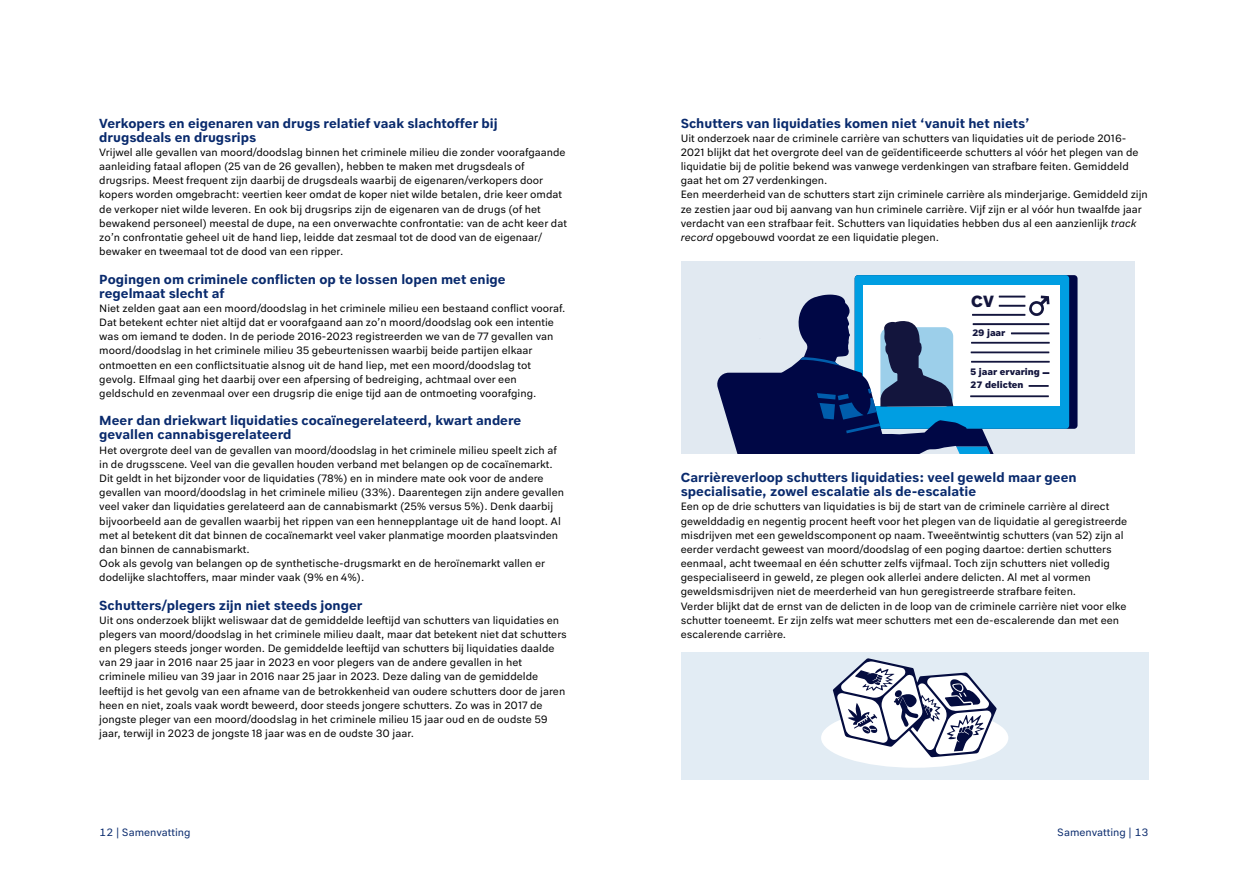
<style>
.page{position:relative;width:1248px;height:886px;background:#fff}
.page>*{position:absolute;margin:0;border:0;box-sizing:border-box;transform-origin:0 0}
.t1{font:800 17px "Politie Text";color:#13153d}
.t2{font:700 13.75px/14.1px "Politie Text";color:#092a6d}
.t3{font:11.12px/14.1px "Politie Text";color:#000}
.t4{font:11.12px "Politie Text";color:#092a6d}
.t5{font:800 9.75px/12.9px "Politie Text";color:#13153d}
.s1{font-style:italic}
</style>
<div class="page">
<div style="left:680px;top:261px;width:454px;height:193px;background:#e1e9f1"></div>
<div style="left:854px;top:275px;width:223px;height:154px;background:#000745;border-radius:3px"></div>
<div style="left:854px;top:275px;width:215px;height:154px;background:#009ee2;border-radius:3px"></div>
<div style="left:863px;top:285px;width:196px;height:121px;background:#fff"></div>
<svg style="left:717px;top:295px;width:332px;height:159px"></svg>
<div style="left:680px;top:652px;width:468px;height:128px;background:#e2ecf4"></div>
<div style="left:821px;top:708px;width:187px;height:60px;background:#fff;border-radius:50%"></div>
<svg style="left:832px;top:658px;width:164px;height:99px"></svg>
<p class="t2" style="left:99px;top:116px;width:400px">Verkopers en eigenaren van drugs relatief vaak slachtoffer bij drugsdeals en drugsrips</p>
<p class="t3" style="left:99px;top:145px;width:469px">Vrijwel alle gevallen van moord/doodslag binnen het criminele milieu die zonder voorafgaande aanleiding fataal aflopen (25 van de 26 gevallen), hebben te maken met drugsdeals of drugsrips. Meest frequent zijn daarbij de drugsdeals waarbij de eigenaren/verkopers door kopers worden omgebracht: veertien keer omdat de koper niet wilde betalen, drie keer omdat de verkoper niet wilde leveren. En ook bij drugsrips zijn de eigenaren van de drugs (of het bewakend personeel) meestal de dupe, na een onverwachte confrontatie: van de acht keer dat zo’n confrontatie geheel uit de hand liep, leidde dat zesmaal tot de dood van de eigenaar/ bewaker en tweemaal tot de dood van een ripper.</p>
<p class="t2" style="left:99px;top:271px;width:408px">Pogingen om criminele conflicten op te lossen lopen met enige regelmaat slecht af</p>
<p class="t3" style="left:99px;top:301px;width:467px">Niet zelden gaat aan een moord/doodslag in het criminele milieu een bestaand conflict vooraf.<br>Dat betekent echter niet altijd dat er voorafgaand aan zo’n moord/doodslag ook een intentie was om iemand te doden. In de periode 2016-2023 registreerden we van de 77 gevallen van moord/doodslag in het criminele milieu 35 gebeurtenissen waarbij beide partijen elkaar ontmoetten en een conflictsituatie alsnog uit de hand liep, met een moord/doodslag tot gevolg. Elfmaal ging het daarbij over een afpersing of bedreiging, achtmaal over een geldschuld en zevenmaal over een drugsrip die enige tijd aan de ontmoeting voorafging.</p>
<p class="t2" style="left:99px;top:413px;width:423px">Meer dan driekwart liquidaties cocaïnegerelateerd, kwart andere gevallen cannabisgerelateerd</p>
<p class="t3" style="left:99px;top:443px;width:466px">Het overgrote deel van de gevallen van moord/doodslag in het criminele milieu speelt zich af in de drugsscene. Veel van die gevallen houden verband met belangen op de cocaïnemarkt.<br>Dit geldt in het bijzonder voor de liquidaties (78%) en in mindere mate ook voor de andere gevallen van moord/doodslag in het criminele milieu (33%). Daarentegen zijn andere gevallen veel vaker dan liquidaties gerelateerd aan de cannabismarkt (25% versus 5%). Denk daarbij bijvoorbeeld aan de gevallen waarbij het rippen van een hennepplantage uit de hand loopt. Al met al betekent dit dat binnen de cocaïnemarkt veel vaker planmatige moorden plaatsvinden dan binnen de cannabismarkt.<br>Ook als gevolg van belangen op de synthetische-drugsmarkt en de heroïnemarkt vallen er dodelijke slachtoffers, maar minder vaak (9% en 4%).</p>
<p class="t2" style="left:99px;top:597px;width:265px">Schutters/plegers zijn niet steeds jonger</p>
<p class="t3" style="left:99px;top:613px;width:469px">Uit ons onderzoek blijkt weliswaar dat de gemiddelde leeftijd van schutters van liquidaties en plegers van moord/doodslag in het criminele milieu daalt, maar dat betekent niet dat schutters en plegers steeds jonger worden. De gemiddelde leeftijd van schutters bij liquidaties daalde van 29 jaar in 2016 naar 25 jaar in 2023 en voor plegers van de andere gevallen in het criminele milieu van 39 jaar in 2016 naar 25 jaar in 2023. Deze daling van de gemiddelde leeftijd is het gevolg van een afname van de betrokkenheid van oudere schutters door de jaren heen en niet, zoals vaak wordt beweerd, door steeds jongere schutters. Zo was in 2017 de jongste pleger van een moord/doodslag in het criminele milieu 15 jaar oud en de oudste 59 jaar, terwijl in 2023 de jongste 18 jaar was en de oudste 30 jaar.</p>
<p class="t4" style="left:99px;top:826px;width:93px">12 | Samenvatting</p>
<p class="t2" style="left:680px;top:116px;width:350px">Schutters van liquidaties komen niet ‘vanuit het niets’</p>
<p class="t3" style="left:680px;top:131px;width:468px">Uit onderzoek naar de criminele carrière van schutters van liquidaties uit de periode 2016- 2021 blijkt dat het overgrote deel van de geïdentificeerde schutters al vóór het plegen van de liquidatie bij de politie bekend was vanwege verdenkingen van strafbare feiten. Gemiddeld gaat het om 27 verdenkingen.<br>Een meerderheid van de schutters start zijn criminele carrière als minderjarige. Gemiddeld zijn ze zestien jaar oud bij aanvang van hun criminele carrière. Vijf zijn er al vóór hun twaalfde jaar verdacht van een strafbaar feit. Schutters van liquidaties hebben dus al een aanzienlijk <span class="s1">track record</span> opgebouwd voordat ze een liquidatie plegen.</p>
<h1 class="t1" style="left:970px;top:290px;width:24px">CV</h1>
<p class="t5" style="left:971px;top:326px;width:35px">29 jaar</p>
<p class="t5" style="left:970px;top:365px;width:71px">5 jaar ervaring<br>27 delicten</p>
<p class="t2" style="left:680px;top:470px;width:397px">Carrièreverloop schutters liquidaties: veel geweld maar geen specialisatie, zowel escalatie als de-escalatie</p>
<p class="t3" style="left:680px;top:499px;width:448px">Een op de drie schutters van liquidaties is bij de start van de criminele carrière al direct gewelddadig en negentig procent heeft voor het plegen van de liquidatie al geregistreerde misdrijven met een geweldscomponent op naam. Tweeëntwintig schutters (van 52) zijn al eerder verdacht geweest van moord/doodslag of een poging daartoe: dertien schutters eenmaal, acht tweemaal en één schutter zelfs vijfmaal. Toch zijn schutters niet volledig gespecialiseerd in geweld, ze plegen ook allerlei andere delicten. Al met al vormen geweldsmisdrijven niet de meerderheid van hun geregistreerde strafbare feiten.<br>Verder blijkt dat de ernst van de delicten in de loop van de criminele carrière niet voor elke schutter toeneemt. Er zijn zelfs wat meer schutters met een de-escalerende dan met een escalerende carrière.</p>
<p class="t4" style="left:1057px;top:826px;width:93px">Samenvatting | 13</p>
</div>
